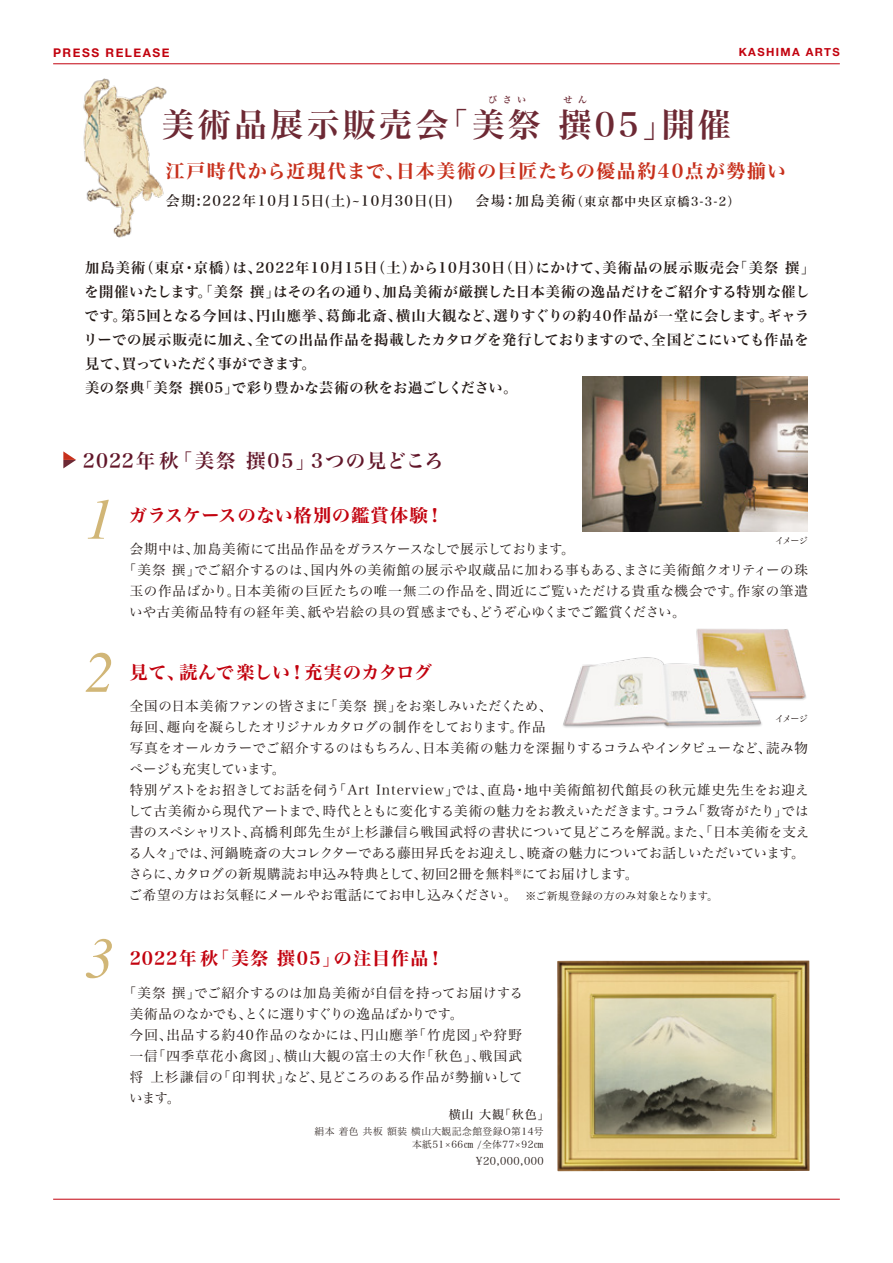
<style>
.page{position:relative;width:893px;height:1263px;background:#fff}
.page>*{position:absolute;margin:0;border:0;box-sizing:border-box;transform-origin:0 0}
.t1{font:italic 57.75px "Times";color:#d1b677}
.t2{font:33px "Hira Min Std W6";letter-spacing:.1em;color:#6d2934}
.t3{font:19.5px "Hira Min Std W6";letter-spacing:.075em;color:#611629}
.t4{font:18.75px "Hira Min Std W7";letter-spacing:.1em;color:#c7301c}
.t5{font:18px "Hira Min Std W7";letter-spacing:.08em;color:#c2020e}
.t6{font:18px "Hira Min Std W7";letter-spacing:.015em;color:#c2020e}
.t7{font:18px "Hira Min Std W7";letter-spacing:.045em;color:#c2020e}
.t8{font:14.25px/24px "Hira Min Std W6";letter-spacing:.04em;color:#221815}
.t9{font:14.1px "Hira Min Std W5";letter-spacing:.1em;color:#221815}
.t10{font:13.5px/21px "Hira Min Std W3";color:#221815}
.t11{font:13.5px/21px "Hira Min Std W3";letter-spacing:.04em;color:#221815}
.t12{font:13.5px "Hira Min Std W3";letter-spacing:.05em;color:#221815}
.t13{font:13.5px "Hira Min Std W3";letter-spacing:.02em;color:#221815}
.t14{font:13.5px "Hira Min Std W3";letter-spacing:-.025em;color:#221815}
.t15{font:700 12px "Helvetica Neue";letter-spacing:.125em;color:#c2020e}
.t16{font:12px "Hira Min Std W4";color:#221815}
.t17{font:700 11.25px "Helvetica Neue";letter-spacing:.125em;color:#c2020e}
.t18{font:10.8px "Hira Min Std W2";letter-spacing:.04em;color:#221815}
.t19{font:9.75px/13.5px "Hira Min Std W2";letter-spacing:.05em;color:#221815;text-align:right}
.t20{font:9px "Hira Min Std W3";letter-spacing:-.105em;color:#221815}
.t21{font:9px "Hira Min Std W6";color:#6d2934}
.s1{font-size:12.15px}
.s2{font-size:10.8px}
</style>
<div class="page">
<img style="left:583px;top:377px;width:225px;height:155px">
<img style="left:563px;top:628px;width:243px;height:100px">
<img style="left:557px;top:960px;width:253px;height:211px">
<hr style="left:53px;top:63px;width:787px;height:1px;background:#c2020e">
<hr style="left:53px;top:1199px;width:787px;height:1px;background:#c2020e">
<svg style="left:63px;top:451px;width:13px;height:17px"></svg>
<img style="left:83px;top:78px;width:84px;height:160px">
<p class="t15" style="left:53px;top:43px;width:118px">PRESS RELEASE</p>
<p class="t17" style="left:739px;top:44px;width:103px">KASHIMA ARTS</p>
<p class="t21" style="left:488px;top:93px;width:39px">びさい</p>
<p class="t21" style="left:563px;top:93px;width:25px">せ ん</p>
<h2 class="t2" style="left:161px;top:100px;width:571px">美術品展示販売会「美祭 撰05」開催</h2>
<h3 class="t4" style="left:166px;top:157px;width:622px">江戸時代から近現代まで、日本美術の巨匠たちの優品約40点が勢揃い</h3>
<p class="t9" style="left:166px;top:191px;width:575px">会期:2022年10月15日(土)~10月30日(日) 　会場：加島美術<span class="s1">（東京都中央区京橋3-3-2）</span></p>
<p class="t8" style="left:84px;top:256px;width:733px">加島美術（東京・京橋）は、2022年10月15日（土）から10月30日（日）にかけて、美術品の展示販売会「美祭 撰」を開催いたします。「美祭 撰」はその名の通り、加島美術が厳撰した日本美術の逸品だけをご紹介する特別な催しです。第5回となる今回は、円山應挙、葛飾北斎、横山大観など、選りすぐりの約40作品が一堂に会します。ギャラリーでの展示販売に加え、全ての出品作品を掲載したカタログを発行しておりますので、全国どこにいても作品を見て、買っていただく事ができます。<br>美の祭典「美祭 撰05」で彩り豊かな芸術の秋をお過ごしください。</p>
<h3 class="t3" style="left:83px;top:446px;width:362px">2022年秋「美祭 撰05」3つの見どころ</h3>
<h1 class="t1" style="left:85px;top:469px;width:30px">1</h1>
<h3 class="t7" style="left:129px;top:502px;width:316px">ガラスケースのない格別の鑑賞体験！</h3>
<p class="t20" style="left:775px;top:535px;width:34px">イメージ</p>
<p class="t14" style="left:130px;top:539px;width:447px">会期中は、加島美術にて出品作品をガラスケースなしで展示しております。</p>
<p class="t11" style="left:123px;top:559px;width:686px">「美祭 撰」でご紹介するのは、国内外の美術館の展示や収蔵品に加わる事もある、まさに美術館クオリティーの珠</p>
<p class="t12" style="left:130px;top:581px;width:680px">玉の作品ばかり。日本美術の巨匠たちの唯一無二の作品を、間近にご覧いただける貴重な機会です。作家の筆遣</p>
<p class="t13" style="left:129px;top:602px;width:558px">いや古美術品特有の経年美、紙や岩絵の具の質感までも、どうぞ心ゆくまでご鑑賞ください。</p>
<h1 class="t1" style="left:85px;top:622px;width:30px">2</h1>
<h3 class="t6" style="left:130px;top:659px;width:304px">見て、読んで楽しい！充実のカタログ</h3>
<p class="t10" style="left:128px;top:695px;width:683px">全国の日本美術ファンの皆さまに「美祭 撰」をお楽しみいただくため、<br>毎回、趣向を凝らしたオリジナルカタログの制作をしております。作品<br>写真をオールカラーでご紹介するのはもちろん、日本美術の魅力を深掘りするコラムやインタビューなど、読み物ページも充実しています。<br>特別ゲストをお招きしてお話を伺う「Art Interview」では、直島・地中美術館初代館長の秋元雄史先生をお迎えして古美術から現代アートまで、時代とともに変化する美術の魅力をお教えいただきます。コラム「数寄がたり」では書のスペシャリスト、高橋利郎先生が上杉謙信ら戦国武将の書状について見どころを解説。また、「日本美術を支える人々」では、河鍋暁斎の大コレクターである藤田昇氏をお迎えし、暁斎の魅力についてお話しいただいています。さらに、カタログの新規購読お申込み特典として、初回2冊を無料<sup>※</sup>にてお届けします。<br>ご希望の方はお気軽にメールやお電話にてお申し込みください。　<span class="s2">※ご新規登録の方のみ対象となります。</span></p>
<p class="t20" style="left:775px;top:712px;width:34px">イメージ</p>
<h1 class="t1" style="left:85px;top:908px;width:30px">3</h1>
<h3 class="t5" style="left:130px;top:945px;width:316px">2022年秋「美祭 撰05」の注目作品！</h3>
<p class="t11" style="left:129px;top:982px;width:395px;text-indent:-6px">「美祭 撰」でご紹介するのは加島美術が自信を持ってお届けする美術品のなかでも、とくに選りすぐりの逸品ばかりです。<br>今回、出品する約40作品のなかには、円山應挙「竹虎図」や狩野一信「四季草花小禽図」、横山大観の富士の大作「秋色」、戦国武将 上杉謙信の「印判状」など、見どころのある作品が勢揃いしています。</p>
<p class="t16" style="left:449px;top:1105px;width:102px">横山 大観「秋色」</p>
<p class="t19" style="left:314px;top:1124px;width:231px">絹本 着色 共板 額装 横山大観記念館登録O第14号本紙51×66㎝ /全体77×92㎝</p>
<p class="t18" style="left:476px;top:1153px;width:69px">¥20,000,000</p>
</div>
